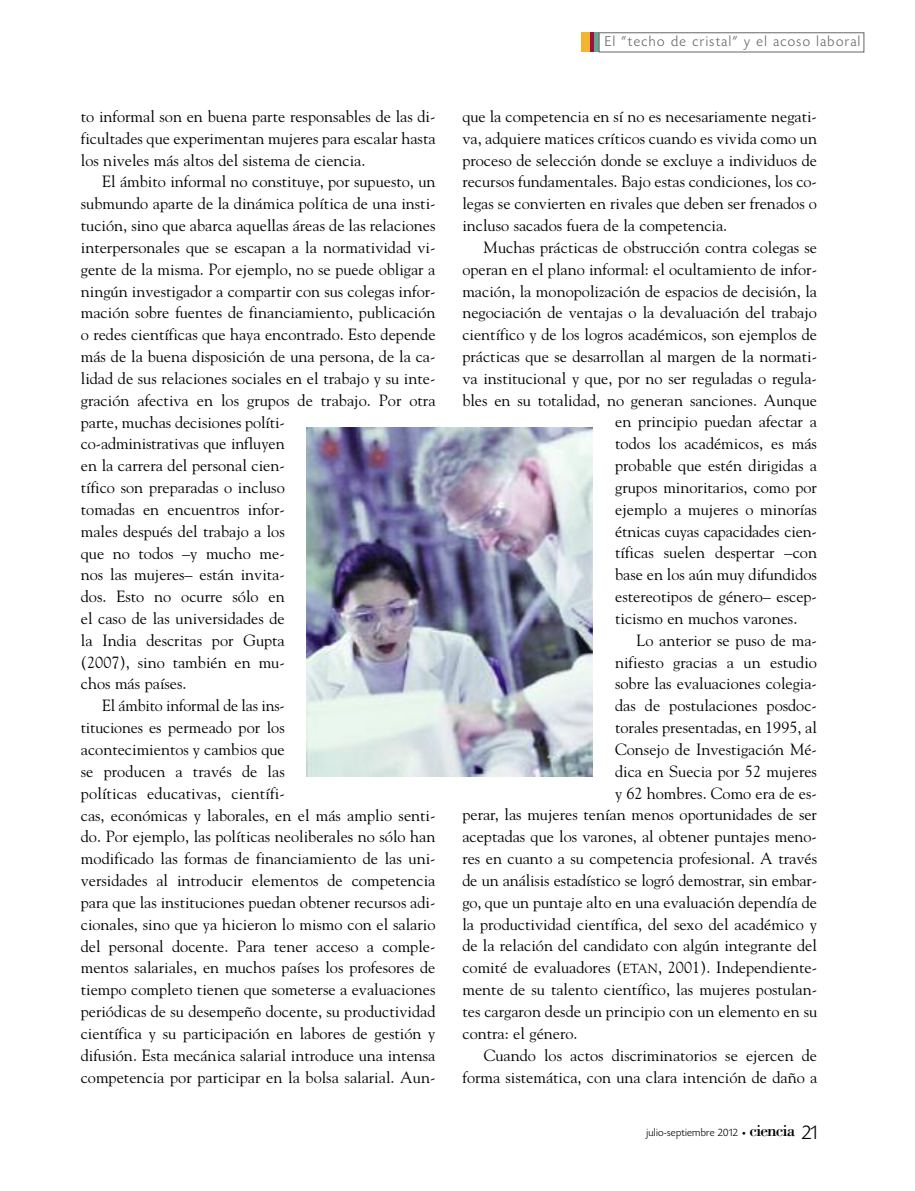
<style>
.page{position:relative;width:915px;height:1191px;background:#fff}
.page>*{position:absolute;margin:0;border:0;box-sizing:border-box;transform-origin:0 0}
.t1{font:17.25px "Bodoni";letter-spacing:-.05em;color:#000}
.t2{font:16.2px/21.8px "Goudy";color:#000;text-align:justify}
.t3{font:300 15px "Today HEF";letter-spacing:.095em;color:#666}
.t4{font:300 11.25px "Today HEF";letter-spacing:.025em;color:#000}
.s1{font-size:13.05px}
.s2{font-family:"Officina Sans";font-weight:400;font-size:7.5px}
.s3{font-family:"Today HEF";font-weight:300;font-size:21px}
</style>
<div class="page">
<hr style="left:581px;top:32px;width:4px;height:20px;background:#f2b531">
<div style="left:585px;top:32px;width:5px;height:20px;background:#f2b531"></div>
<hr style="left:590px;top:32px;width:4px;height:20px;background:#9f0f42">
<div style="left:594px;top:32px;width:5px;height:20px;background:#67a58f"></div>
<div style="left:598px;top:32px;width:266px;height:20px;border:1px solid #666"></div>
<img style="left:306px;top:428px;width:286px;height:348px">
<p class="t2" style="left:81px;top:105px;width:356px">to informal son en buena parte responsables de las di&shy;ficultades que experimentan mujeres para escalar hasta los niveles más altos del sistema de ciencia.</p>
<p class="t2" style="left:102px;top:171px;width:335px">El ámbito informal no constituye, por supuesto, un</p>
<p class="t2" style="left:81px;top:193px;width:356px">submundo aparte de la dinámica política de una insti-</p>
<p class="t2" style="left:81px;top:215px;width:356px">tución, sino que abarca aquellas áreas de las relaciones</p>
<p class="t2" style="left:81px;top:236px;width:356px">interpersonales que se escapan a la normatividad vi-</p>
<p class="t2" style="left:81px;top:258px;width:356px">gente de la misma. Por ejemplo, no se puede obligar a</p>
<p class="t2" style="left:81px;top:280px;width:356px">ningún investigador a compartir con sus colegas infor-</p>
<p class="t2" style="left:81px;top:302px;width:356px">mación sobre fuentes de financiamiento, publicación</p>
<p class="t2" style="left:81px;top:324px;width:356px">o redes científicas que haya encontrado. Esto depende</p>
<p class="t2" style="left:81px;top:345px;width:356px">más de la buena disposición de una persona, de la ca-</p>
<p class="t2" style="left:81px;top:367px;width:356px">lidad de sus relaciones sociales en el trabajo y su inte-</p>
<p class="t2" style="left:81px;top:389px;width:356px">gración afectiva en los grupos de trabajo. Por otra</p>
<p class="t2" style="left:81px;top:411px;width:205px">parte, muchas decisiones políti-</p>
<p class="t2" style="left:81px;top:433px;width:205px">co-administrativas que influyen</p>
<p class="t2" style="left:81px;top:455px;width:205px">en la carrera del personal cien-</p>
<p class="t2" style="left:81px;top:476px;width:205px">tífico son preparadas o incluso</p>
<p class="t2" style="left:81px;top:498px;width:205px">tomadas en encuentros infor-</p>
<p class="t2" style="left:81px;top:520px;width:205px">males después del trabajo a los</p>
<p class="t2" style="left:81px;top:542px;width:205px">que no todos –y mucho me-</p>
<p class="t2" style="left:81px;top:564px;width:205px">nos las mujeres– están invita-</p>
<p class="t2" style="left:81px;top:585px;width:205px">dos. Esto no ocurre sólo en</p>
<p class="t2" style="left:81px;top:607px;width:205px">el caso de las universidades de</p>
<p class="t2" style="left:81px;top:629px;width:205px">la India descritas por Gupta</p>
<p class="t2" style="left:81px;top:651px;width:205px">(2007), sino también en mu-</p>
<p class="t2" style="left:81px;top:673px;width:107px">chos más países.</p>
<p class="t2" style="left:102px;top:695px;width:184px">El ámbito informal de las ins-</p>
<p class="t2" style="left:81px;top:717px;width:205px">tituciones es permeado por los</p>
<p class="t2" style="left:81px;top:738px;width:205px">acontecimientos y cambios que</p>
<p class="t2" style="left:81px;top:760px;width:205px">se producen a través de las</p>
<p class="t2" style="left:81px;top:782px;width:205px">políticas educativas, científi-</p>
<p class="t2" style="left:81px;top:804px;width:356px">cas, económicas y laborales, en el más amplio senti-</p>
<p class="t2" style="left:81px;top:826px;width:356px">do. Por ejemplo, las políticas neoliberales no sólo han</p>
<p class="t2" style="left:81px;top:847px;width:356px">modificado las formas de financiamiento de las uni-</p>
<p class="t2" style="left:81px;top:869px;width:356px">versidades al introducir elementos de competencia</p>
<p class="t2" style="left:81px;top:891px;width:356px">para que las instituciones puedan obtener recursos adi-</p>
<p class="t2" style="left:81px;top:913px;width:356px">cionales, sino que ya hicieron lo mismo con el salario</p>
<p class="t2" style="left:81px;top:935px;width:356px">del personal docente. Para tener acceso a comple-</p>
<p class="t2" style="left:81px;top:957px;width:356px">mentos salariales, en muchos países los profesores de</p>
<p class="t2" style="left:81px;top:978px;width:356px">tiempo completo tienen que someterse a evaluaciones</p>
<p class="t2" style="left:81px;top:1000px;width:356px">periódicas de su desempeño docente, su productividad</p>
<p class="t2" style="left:81px;top:1022px;width:356px">científica y su participación en labores de gestión y</p>
<p class="t2" style="left:81px;top:1044px;width:356px">difusión. Esta mecánica salarial introduce una intensa</p>
<p class="t2" style="left:81px;top:1066px;width:356px">competencia por participar en la bolsa salarial. Aun-</p>
<p class="t3" style="left:604px;top:35px;width:257px">El “techo de cristal” y el acoso laboral</p>
<p class="t2" style="left:462px;top:105px;width:356px">que la competencia en sí no es necesariamente negati&shy;va, adquiere matices críticos cuando es vivida como un proceso de selección donde se excluye a individuos de recursos fundamentales. Bajo estas condiciones, los co&shy;legas se convierten en rivales que deben ser frenados o incluso sacados fuera de la competencia.</p>
<p class="t2" style="left:483px;top:236px;width:335px">Muchas prácticas de obstrucción contra colegas se</p>
<p class="t2" style="left:462px;top:258px;width:356px">operan en el plano informal: el ocultamiento de infor-</p>
<p class="t2" style="left:462px;top:280px;width:356px">mación, la monopolización de espacios de decisión, la</p>
<p class="t2" style="left:462px;top:302px;width:356px">negociación de ventajas o la devaluación del trabajo</p>
<p class="t2" style="left:462px;top:324px;width:356px">científico y de los logros académicos, son ejemplos de</p>
<p class="t2" style="left:462px;top:345px;width:356px">prácticas que se desarrollan al margen de la normati-</p>
<p class="t2" style="left:462px;top:367px;width:356px">va institucional y que, por no ser reguladas o regula-</p>
<p class="t2" style="left:462px;top:389px;width:356px">bles en su totalidad, no generan sanciones. Aunque</p>
<p class="t2" style="left:615px;top:411px;width:203px">en principio puedan afectar a</p>
<p class="t2" style="left:615px;top:433px;width:203px">todos los académicos, es más</p>
<p class="t2" style="left:615px;top:455px;width:203px">probable que estén dirigidas a</p>
<p class="t2" style="left:615px;top:476px;width:203px">grupos minoritarios, como por</p>
<p class="t2" style="left:615px;top:498px;width:203px">ejemplo a mujeres o minorías</p>
<p class="t2" style="left:615px;top:520px;width:203px">étnicas cuyas capacidades cien-</p>
<p class="t2" style="left:615px;top:542px;width:203px">tíficas suelen despertar –con</p>
<p class="t2" style="left:615px;top:564px;width:203px">base en los aún muy difundidos</p>
<p class="t2" style="left:615px;top:585px;width:203px">estereotipos de género– escep-</p>
<p class="t2" style="left:615px;top:607px;width:184px">ticismo en muchos varones.</p>
<p class="t2" style="left:636px;top:629px;width:182px">Lo anterior se puso de ma-</p>
<p class="t2" style="left:615px;top:651px;width:203px">nifiesto gracias a un estudio</p>
<p class="t2" style="left:615px;top:673px;width:203px">sobre las evaluaciones colegia-</p>
<p class="t2" style="left:615px;top:695px;width:203px">das de postulaciones posdoc-</p>
<p class="t2" style="left:615px;top:716px;width:203px">torales presentadas, en 1995, al</p>
<p class="t2" style="left:615px;top:738px;width:203px">Consejo de Investigación Mé-</p>
<p class="t2" style="left:615px;top:760px;width:203px">dica en Suecia por 52 mujeres</p>
<p class="t2" style="left:615px;top:782px;width:203px">y 62 hombres. Como era de es-</p>
<p class="t2" style="left:462px;top:804px;width:356px">perar, las mujeres tenían menos oportunidades de ser</p>
<p class="t2" style="left:462px;top:825px;width:356px">aceptadas que los varones, al obtener puntajes meno-</p>
<p class="t2" style="left:462px;top:847px;width:356px">res en cuanto a su competencia profesional. A través</p>
<p class="t2" style="left:462px;top:869px;width:356px">de un análisis estadístico se logró demostrar, sin embar-</p>
<p class="t2" style="left:462px;top:891px;width:356px">go, que un puntaje alto en una evaluación dependía de</p>
<p class="t2" style="left:462px;top:913px;width:356px">la productividad científica, del sexo del académico y</p>
<p class="t2" style="left:462px;top:935px;width:356px">de la relación del candidato con algún integrante del</p>
<p class="t2" style="left:462px;top:957px;width:356px">comité de evaluadores (<span class="s1">ETAN</span>, 2001). Independiente-</p>
<p class="t2" style="left:462px;top:978px;width:356px">mente de su talento científico, las mujeres postulan-</p>
<p class="t2" style="left:462px;top:1000px;width:356px">tes cargaron desde un principio con un elemento en su</p>
<p class="t2" style="left:462px;top:1022px;width:117px">contra: el género.</p>
<p class="t2" style="left:483px;top:1044px;width:335px">Cuando los actos discriminatorios se ejercen de</p>
<p class="t2" style="left:462px;top:1066px;width:356px">forma sistemática, con una clara intención de daño a</p>
<p class="t4" style="left:646px;top:1127px;width:101px">julio-septiembre 2012 <span class="s2">•</span></p>
<p class="t1" style="left:749px;top:1120px;width:69px">ciencia <span class="s3">21</span></p>
</div>
